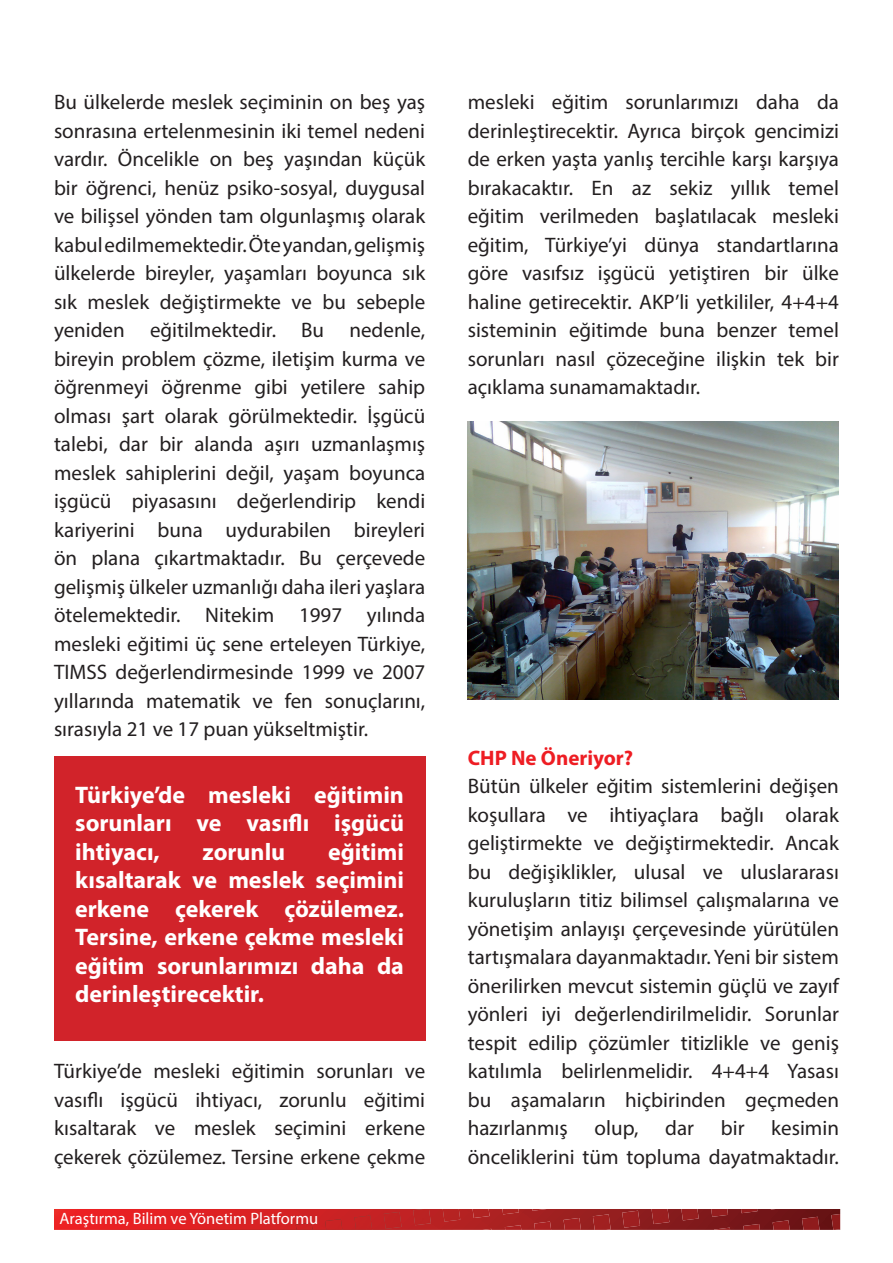
<style>
.page{position:relative;width:893px;height:1263px;background:#fff}
.page>*{position:absolute;margin:0;border:0;box-sizing:border-box;transform-origin:0 0}
.t1{font:700 24px/28.5px "Myriad Pro";color:#fff;text-align:justify}
.t2{font:21px/28.5px "Myriad Pro";color:#231f20;text-align:justify}
.t3{font:700 21px "Myriad Pro";color:#ee1d23}
.t4{font:16.5px "Myriad Pro";color:#fff}
</style>
<div class="page">
<svg style="left:54px;top:1209px;width:786px;height:21px;background:#b32022"></svg>
<img style="left:443px;top:1209px;width:17px;height:12px">
<img style="left:413px;top:1209px;width:18px;height:16px">
<img style="left:384px;top:1212px;width:18px;height:17px">
<img style="left:354px;top:1215px;width:18px;height:15px">
<img style="left:325px;top:1219px;width:17px;height:11px">
<img style="left:296px;top:1223px;width:16px;height:7px">
<div style="left:54px;top:756px;width:371px;height:285px;background:#d1232a"></div>
<img style="left:468px;top:421px;width:371px;height:278px">
<p class="t2" style="left:54px;top:88px;width:373px">Bu ülkelerde meslek seçiminin on beş yaş sonrasına ertelenmesinin iki temel nedeni vardır. Öncelikle on beş yaşından küçük bir öğrenci, henüz psiko-sosyal, duygusal ve bilişsel yönden tam olgunlaşmış olarak kabul edilmemektedir. Öte yandan, gelişmiş ülkelerde bireyler, yaşamları boyunca sık sık meslek değiştirmekte ve bu sebeple yeniden eğitilmektedir. Bu nedenle, bireyin problem çözme, iletişim kurma ve öğrenmeyi öğrenme gibi yetilere sahip olması şart olarak görülmektedir. İşgücü talebi, dar bir alanda aşırı uzmanlaşmış meslek sahiplerini değil, yaşam boyunca işgücü piyasasını değerlendirip kendi kariyerini buna uydurabilen bireyleri ön plana çıkartmaktadır. Bu çerçevede gelişmiş ülkeler uzmanlığı daha ileri yaşlara ötelemektedir. Nitekim 1997 yılında mesleki eğitimi üç sene erteleyen Türkiye, TIMSS değerlendirmesinde 1999 ve 2007 yıllarında matematik ve fen sonuçlarını, sırasıyla 21 ve 17 puan yükseltmiştir.</p>
<p class="t1" style="left:75px;top:780px;width:330px">Türkiye’de mesleki eğitimin sorunları ve vasıflı işgücü ihtiyacı,</p>
<p class="t1" style="left:203px;top:837px;width:84px">zorunlu</p>
<p class="t1" style="left:75px;top:837px;width:330px;text-indent:253px">eğitimi kısaltarak ve meslek seçimini erkene çekerek çözülemez.<br>Tersine, erkene çekme mesleki eğitim sorunlarımızı daha da derinleştirecektir.</p>
<p class="t2" style="left:54px;top:1057px;width:373px">Türkiye’de mesleki eğitimin sorunları ve vasıflı işgücü ihtiyacı, zorunlu eğitimi kısaltarak ve meslek seçimini erkene çekerek çözülemez. Tersine erkene çekme</p>
<p class="t4" style="left:60px;top:1208px;width:260px">Araştırma, Bilim ve Yönetim Platformu</p>
<p class="t2" style="left:468px;top:88px;width:373px">mesleki eğitim sorunlarımızı daha da derinleştirecektir. Ayrıca birçok gencimizi de erken yaşta yanlış tercihle karşı karşıya bırakacaktır. En az sekiz yıllık temel eğitim verilmeden başlatılacak mesleki eğitim, Türkiye’yi dünya standartlarına göre vasıfsız işgücü yetiştiren bir ülke haline getirecektir. AKP’li yetkililer, 4+4+4 sisteminin eğitimde buna benzer temel sorunları nasıl çözeceğine ilişkin tek bir açıklama sunamamaktadır.</p>
<p class="t3" style="left:468px;top:744px;width:167px">CHP Ne Öneriyor?</p>
<p class="t2" style="left:468px;top:772px;width:373px">Bütün ülkeler eğitim sistemlerini değişen koşullara ve ihtiyaçlara bağlı olarak geliştirmekte ve değiştirmektedir. Ancak bu değişiklikler, ulusal ve uluslararası kuruluşların titiz bilimsel çalışmalarına ve yönetişim anlayışı çerçevesinde yürütülen tartışmalara dayanmaktadır. Yeni bir sistem önerilirken mevcut sistemin güçlü ve zayıf yönleri iyi değerlendirilmelidir. Sorunlar tespit edilip çözümler titizlikle ve geniş katılımla belirlenmelidir. 4+4+4 Yasası bu aşamaların hiçbirinden geçmeden hazırlanmış</p>
<p class="t2" style="left:468px;top:1114px;width:373px;text-align:right">kesimin<br>önceliklerini tüm topluma dayatmaktadır.</p>
<p class="t2" style="left:595px;top:1114px;width:45px">olup,</p>
<p class="t2" style="left:665px;top:1114px;width:30px">dar</p>
<p class="t2" style="left:721px;top:1114px;width:25px">bir</p>
</div>
